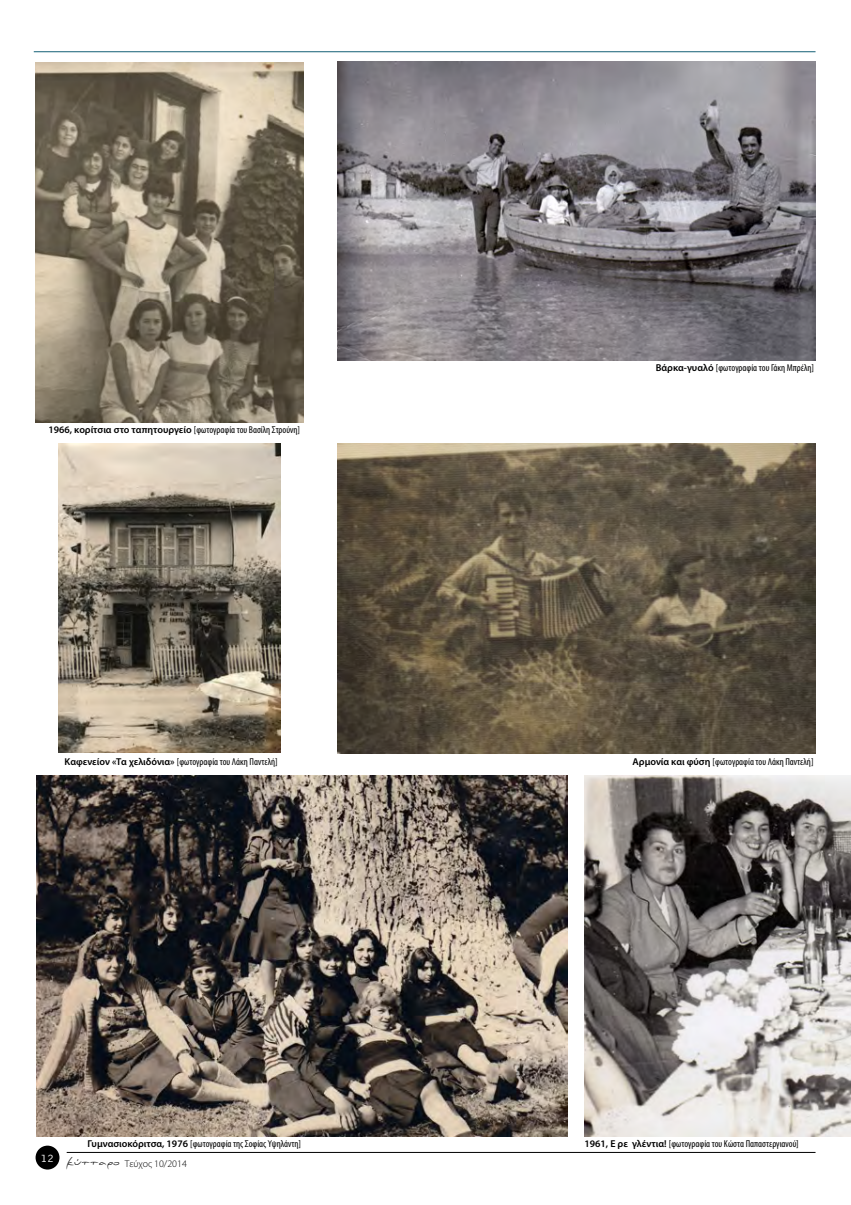
<style>
.page{position:relative;width:851px;height:1205px;background:#fff}
.page>*{position:absolute;margin:0;border:0;box-sizing:border-box;transform-origin:0 0}
.t1{font:300 11.75px "Bell Gothic Std";color:#fff}
.t2{font:condensed 10px "Myriad Pro";color:#000}
.t3{font:600 10px "Myriad Pro";color:#000}
.t4{font:300 10px "Myriad Pro";color:#000}
.s1{font-weight:400;font-stretch:condensed}
.s2{font-weight:600;font-stretch:normal}
.s3{font-family:"PF Scandal Pro";font-weight:400;font-size:11.25px}
</style>
<div class="page">
<img style="left:338px;top:61px;width:477px;height:299px">
<img style="left:59px;top:443px;width:221px;height:309px">
<img style="left:36px;top:776px;width:531px;height:360px">
<img style="left:35px;top:62px;width:269px;height:360px">
<img style="left:584px;top:776px;width:266px;height:360px">
<img style="left:338px;top:443px;width:477px;height:311px">
<hr style="left:67px;top:1152px;width:748px;height:1px;background:#000">
<div style="left:36px;top:1145px;width:23px;height:24px;background:#000;border-radius:50%"></div>
<hr style="left:34px;top:51px;width:781px;height:1px;background:#135f75">
<p class="t3" style="left:48px;top:423px;width:253px">1966, κορίτσια στο ταπητουργείο <span class="s1">[φωτογραφία του Βασίλη Στρούνη]</span></p>
<p class="t2" style="left:65px;top:756px;width:215px"><span class="s2">Καφενείον «Τα χελιδόνια»</span> [φωτογραφία του Λάκη Παντελή]</p>
<p class="t2" style="left:655px;top:361px;width:159px"><span class="s2">Βάρκα-γυαλό</span> [φωτογραφία του Γάκη Μπρέλη]</p>
<p class="t2" style="left:632px;top:756px;width:182px"><span class="s2">Αρμονία και φύση</span> [φωτογραφία του Λάκη Παντελή]</p>
<p class="t1" style="left:41px;top:1152px;width:15px">12</p>
<p class="t2" style="left:87px;top:1137px;width:215px"><span class="s2">Γυμνασιοκόριτσα, 1976</span> [φωτογραφία της Σοφίας Υψηλάντη]</p>
<p class="t2" style="left:584px;top:1137px;width:216px"><span class="s2">1961, Ε ρε γλέντια!</span> [φωτογραφία του Κώστα Παπαστεργιανού]</p>
<p class="t4" style="left:66px;top:1157px;width:122px"><span class="s3">κύτταρο</span> Τεύχος 10/2014</p>
</div>
